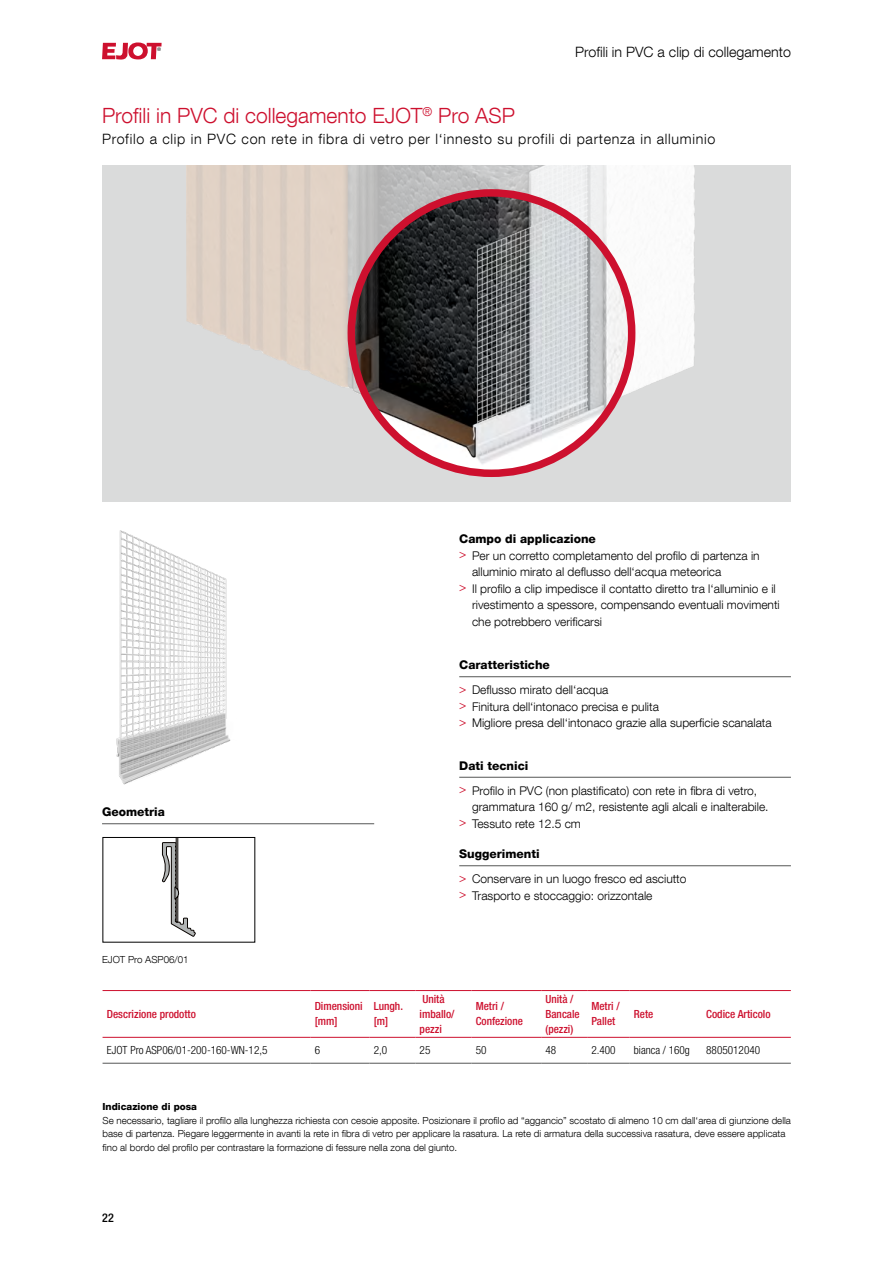
<style>
.page{position:relative;width:893px;height:1263px;background:#fff}
.page>*{position:absolute;margin:0;border:0;box-sizing:border-box;transform-origin:0 0}
.t1{font:300 21px "Helvetica Neue LT Com";color:#cd102e}
.t2{font:300 14.25px "Helvetica Neue LT Com";letter-spacing:.05em;color:#000}
.t3{font:300 14.25px "Helvetica Neue LT Com";color:#000}
.t4{font:300 12px/25px "Helvetica Neue LT Com";color:#000}
.t5{font:800 12px "Helvetica Neue LT Com";color:#000}
.t6{font:500 condensed 12px "Helvetica Neue LT Com";color:#000}
.t7{font:500 condensed 11.25px/15px "Helvetica Neue LT Com";color:#cd102e}
.t8{font:300 condensed 11.25px "Helvetica Neue LT Com";color:#000}
.t9{font:300 9.75px/13.5px "Helvetica Neue LT Com";color:#000}
.t10{font:800 9.75px "Helvetica Neue LT Com";color:#000}
.s1{font-weight:400;color:#cd102e}
.s2{font-weight:800}
</style>
<div class="page">
<svg style="left:102px;top:42px;width:60px;height:18px"></svg>
<hr style="left:459px;top:676px;width:332px;height:1px;background:#555756">
<hr style="left:459px;top:777px;width:332px;height:1px;background:#555756">
<hr style="left:459px;top:865px;width:332px;height:1px;background:#555756">
<img style="left:116px;top:530px;width:115px;height:255px">
<hr style="left:103px;top:990px;width:207px;height:1px;background:#cd102e">
<hr style="left:310px;top:990px;width:59px;height:1px;background:#cd102e">
<hr style="left:369px;top:990px;width:46px;height:1px;background:#cd102e">
<hr style="left:415px;top:990px;width:56px;height:1px;background:#cd102e">
<hr style="left:471px;top:990px;width:70px;height:1px;background:#cd102e">
<hr style="left:541px;top:990px;width:46px;height:1px;background:#cd102e">
<hr style="left:587px;top:990px;width:43px;height:1px;background:#cd102e">
<hr style="left:630px;top:990px;width:72px;height:1px;background:#cd102e">
<hr style="left:702px;top:990px;width:89px;height:1px;background:#cd102e">
<hr style="left:103px;top:1037px;width:207px;height:1px;background:#cd102e">
<hr style="left:310px;top:1037px;width:59px;height:1px;background:#cd102e">
<hr style="left:369px;top:1037px;width:46px;height:1px;background:#cd102e">
<hr style="left:415px;top:1037px;width:56px;height:1px;background:#cd102e">
<hr style="left:471px;top:1037px;width:70px;height:1px;background:#cd102e">
<hr style="left:541px;top:1037px;width:46px;height:1px;background:#cd102e">
<hr style="left:587px;top:1037px;width:43px;height:1px;background:#cd102e">
<hr style="left:630px;top:1037px;width:72px;height:1px;background:#cd102e">
<hr style="left:702px;top:1037px;width:89px;height:1px;background:#cd102e">
<hr style="left:103px;top:1063px;width:207px;height:1px;background:#555756">
<hr style="left:310px;top:1063px;width:59px;height:1px;background:#555756">
<hr style="left:369px;top:1063px;width:46px;height:1px;background:#555756">
<hr style="left:415px;top:1063px;width:56px;height:1px;background:#555756">
<hr style="left:471px;top:1063px;width:70px;height:1px;background:#555756">
<hr style="left:541px;top:1063px;width:46px;height:1px;background:#555756">
<hr style="left:587px;top:1063px;width:43px;height:1px;background:#555756">
<hr style="left:630px;top:1063px;width:72px;height:1px;background:#555756">
<hr style="left:702px;top:1063px;width:89px;height:1px;background:#555756">
<svg style="left:162px;top:839px;width:33px;height:97px"></svg>
<div style="left:103px;top:837px;width:152px;height:105px;border:1px solid #000"></div>
<hr style="left:102px;top:823px;width:272px;height:1px;background:#555756">
<svg style="left:102px;top:165px;width:689px;height:337px;background:#dcd8d6"></svg>
<img style="left:351px;top:193px;width:281px;height:280px;border-radius:140px">
<div style="left:348px;top:189px;width:287px;height:288px;border:8px solid #cd102e;border-radius:50%"></div>
<p class="t3" style="left:575px;top:43px;width:217px">Profili in PVC a clip di collegamento</p>
<h1 class="t1" style="left:102px;top:103px;width:414px">Profili in PVC di collegamento EJOT<sup>®</sup> Pro ASP</h1>
<p class="t2" style="left:102px;top:130px;width:615px">Profilo a clip in PVC con rete in fibra di vetro per l‘innesto su profili di partenza in alluminio</p>
<p class="t5" style="left:102px;top:805px;width:64px">Geometria</p>
<p class="t9" style="left:102px;top:953px;width:88px">EJOT Pro ASP06/01</p>
<p class="t5" style="left:459px;top:532px;width:138px">Campo di applicazione</p>
<p class="t4" style="left:459px;top:543px;width:302px"><span class="s1">&gt;</span> Per un corretto completamento del profilo di partenza in</p>
<p class="t4" style="left:472px;top:559px;width:251px">alluminio mirato al deflusso dell‘acqua meteorica</p>
<p class="t4" style="left:459px;top:576px;width:318px"><span class="s1">&gt;</span> Il profilo a clip impedisce il contatto diretto tra l‘alluminio e il</p>
<p class="t4" style="left:472px;top:592px;width:309px">rivestimento a spessore, compensando eventuali movimenti</p>
<p class="t4" style="left:472px;top:609px;width:132px">che potrebbero verificarsi</p>
<p class="t4" style="left:459px;top:652px;width:151px"><span class="s2">Caratteristiche<br></span><span class="s1">&gt;</span> Deflusso mirato dell‘acqua</p>
<p class="t4" style="left:459px;top:698px;width:314px;line-height:16.5px"><span class="s1">&gt;</span> Finitura dell‘intonaco precisa e pulita<br><span class="s1">&gt;</span> Migliore presa dell‘intonaco grazie alla superficie scanalata</p>
<p class="t4" style="left:459px;top:753px;width:299px"><span class="s2">Dati tecnici<br></span><span class="s1">&gt;</span> Profilo in PVC (non plastificato) con rete in fibra di vetro,</p>
<p class="t4" style="left:459px;top:798px;width:311px;line-height:16.5px;text-indent:13px">grammatura 160 g/ m2, resistente agli alcali e inalterabile. <span class="s1">&gt;</span> Tessuto rete 12.5 cm</p>
<p class="t4" style="left:459px;top:841px;width:229px"><span class="s2">Suggerimenti<br></span><span class="s1">&gt;</span> Conservare in un luogo fresco ed asciutto</p>
<p class="t4" style="left:459px;top:883px;width:195px"><span class="s1">&gt;</span> Trasporto e stoccaggio: orizzontale</p>
<p class="t7" style="left:107px;top:1006px;width:91px">Descrizione prodotto</p>
<p class="t7" style="left:315px;top:999px;width:50px">Dimensioni [mm]</p>
<p class="t7" style="left:374px;top:999px;width:31px">Lungh. [m]</p>
<p class="t7" style="left:420px;top:991px;width:36px">Unità imballo/ pezzi</p>
<p class="t7" style="left:476px;top:999px;width:49px">Metri /<br>Confezione</p>
<p class="t7" style="left:545px;top:991px;width:36px">Unità /<br>Bancale (pezzi)</p>
<p class="t7" style="left:591px;top:999px;width:30px">Metri /<br>Pallet</p>
<p class="t7" style="left:634px;top:1006px;width:21px">Rete</p>
<p class="t7" style="left:706px;top:1006px;width:66px">Codice Articolo</p>
<p class="t8" style="left:107px;top:1044px;width:162px">EJOT Pro ASP06/01-200-160-WN-12,5</p>
<p class="t8" style="left:315px;top:1044px;width:7px">6</p>
<p class="t8" style="left:374px;top:1044px;width:15px">2,0</p>
<p class="t8" style="left:420px;top:1044px;width:12px">25</p>
<p class="t8" style="left:476px;top:1044px;width:12px">50</p>
<p class="t8" style="left:545px;top:1044px;width:12px">48</p>
<p class="t8" style="left:591px;top:1044px;width:26px">2.400</p>
<p class="t8" style="left:634px;top:1044px;width:57px">bianca / 160g</p>
<p class="t8" style="left:706px;top:1044px;width:55px">8805012040</p>
<p class="t10" style="left:103px;top:1101px;width:96px">Indicazione di posa</p>
<p class="t9" style="left:103px;top:1113px;width:690px">Se necessario, tagliare il profilo alla lunghezza richiesta con cesoie apposite. Posizionare il profilo ad “aggancio” scostato di almeno 10 cm dall‘area di giunzione della base di partenza. Piegare leggermente in avanti la rete in fibra di vetro per applicare la rasatura. La rete di armatura della successiva rasatura, deve essere applicata fino al bordo del profilo per contrastare la formazione di fessure nella zona del giunto.</p>
<p class="t6" style="left:102px;top:1211px;width:13px">22</p>
</div>
